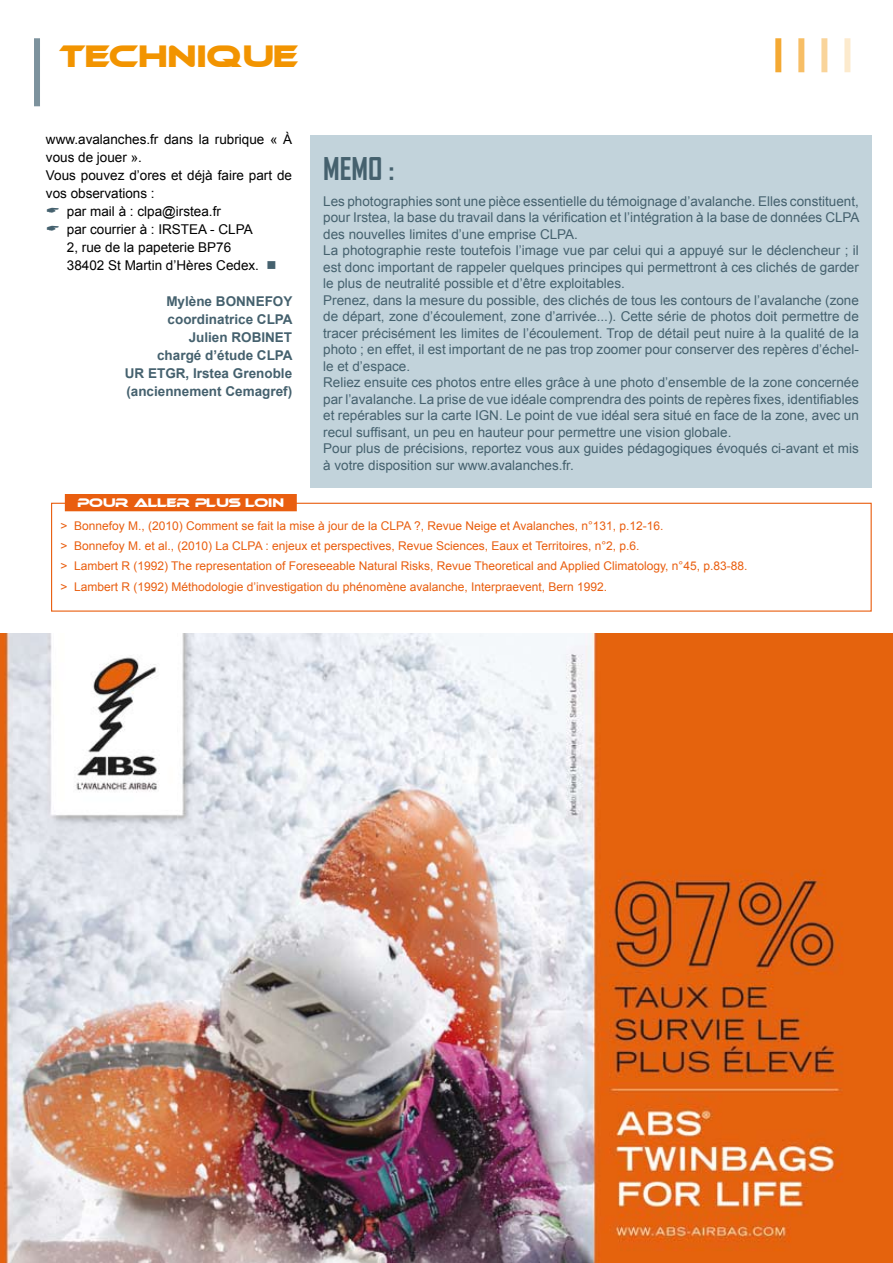
<style>
.page{position:relative;width:893px;height:1263px;background:#fff}
.page>*{position:absolute;margin:0;border:0;box-sizing:border-box;transform-origin:0 0}
.t1{font:30px "Ethnocentric";color:#f29400}
.t2{font:700 30px "Agency FB";color:#45616e}
.t3{font:13.5px/16.5px "Arial";color:#45616e}
.t4{font:13.5px/18px "Arial";color:#000}
.t5{font:700 13.5px/18px "Arial";color:#45616e;text-align:right}
.t6{font:12px/20.4px "Arial";color:#e95e0f}
.t7{font:12px "Ethnocentric";color:#fff}
.s1{color:#45616e}
</style>
<div class="page">
<div style="left:34px;top:38px;width:6px;height:68px;background:#7d929d"></div>
<div style="left:775px;top:38px;width:6px;height:34px;background:#f4a933"></div>
<div style="left:798px;top:38px;width:6px;height:34px;background:#f7be66"></div>
<div style="left:821px;top:38px;width:6px;height:34px;background:#f9d49a"></div>
<div style="left:844px;top:38px;width:6px;height:34px;background:#fceacd"></div>
<div style="left:51px;top:503px;width:821px;height:109px;border:1px solid #e95e0f"></div>
<div style="left:65px;top:494px;width:231px;height:17px;background:#e95e0f"></div>
<div style="left:310px;top:135px;width:562px;height:353px;background:#c2d3db"></div>
<img style="left:0;top:634px;width:893px;height:629px">
<h1 class="t1" style="left:60px;top:41px;width:240px">TECHNIQUE</h1>
<p class="t4" style="left:46px;top:130px;width:248px">www.avalanches.fr dans la rubrique « À</p>
<p class="t4" style="left:46px;top:148px;width:98px">vous de jouer ».</p>
<p class="t4" style="left:46px;top:166px;width:248px">Vous pouvez d’ores et déjà faire part de</p>
<p class="t4" style="left:46px;top:184px;width:110px">vos observations :</p>
<p class="t4" style="left:67px;top:202px;width:155px">par mail à : clpa@irstea.fr</p>
<p class="t4" style="left:67px;top:220px;width:106px">par courrier à : Irstea</p>
<p class="t4" style="left:67px;top:220px;width:211px;text-indent:143px">- CLPA<br>2, rue de la papeterie BP76<br>38402 St Martin d’Hères Cedex. <span class="s1">■</span></p>
<p class="t5" style="left:125px;top:293px;width:169px">Mylène Bonnefoy coordinatrice CLPA<br>Julien Robinet<br>chargé d’étude CLPA<br>UR ETGR, Irstea Grenoble (anciennement Cemagref)</p>
<p class="t7" style="left:78px;top:496px;width:208px">POUR ALLER PLUS LOIN</p>
<h1 class="t2" style="left:323px;top:150px;width:73px">MEMO :</h1>
<p class="t3" style="left:323px;top:193px;width:538px">Les photographies sont une pièce essentielle du témoignage d’avalanche. Elles constituent, pour Irstea, la base du travail dans la vérification et l’intégration à la base de données CLPA des nouvelles limites d’une emprise CLPA.<br>La photographie reste toutefois l’image vue par celui qui a appuyé sur le déclencheur ; il est donc important de rappeler quelques principes qui permettront à ces clichés de garder le plus de neutralité possible et d’être exploitables.<br>Prenez, dans la mesure du possible, des clichés de tous les contours de l’avalanche (zone de départ, zone d’écoulement, zone d’arrivée...). Cette série de photos doit permettre de tracer précisément les limites de l’écoulement. Trop de détail peut nuire à la qualité de la photo ; en effet, il est important de ne pas trop zoomer pour conserver des repères d’échel&shy;le et d’espace.<br>Reliez ensuite ces photos entre elles grâce à une photo d’ensemble de la zone concernée par l’avalanche. La prise de vue idéale comprendra des points de repères fixes, identifiables et repérables sur la carte IGN. Le point de vue idéal sera situé en face de la zone, avec un recul suffisant, un peu en hauteur pour permettre une vision globale.<br>Pour plus de précisions, reportez vous aux guides pédagogiques évoqués ci-avant et mis à votre disposition sur www.avalanches.fr.</p>
<p class="t6" style="left:61px;top:515px;width:688px">&gt; Bonnefoy M., (2010) Comment se fait la mise à jour de la CLPA ?, Revue Neige et Avalanches, n°131, p.12-16.<br>&gt; Bonnefoy M. et al., (2010) La CLPA : enjeux et perspectives, Revue Sciences, Eaux et Territoires, n°2, p.6.<br>&gt; Lambert R (1992) The representation of Foreseeable Natural Risks, Revue Theoretical and Applied Climatology, n°45, p.83-88. &gt; Lambert R (1992) Méthodologie d’investigation du phénomène avalanche, Interpraevent, Bern 1992.</p>
</div>
